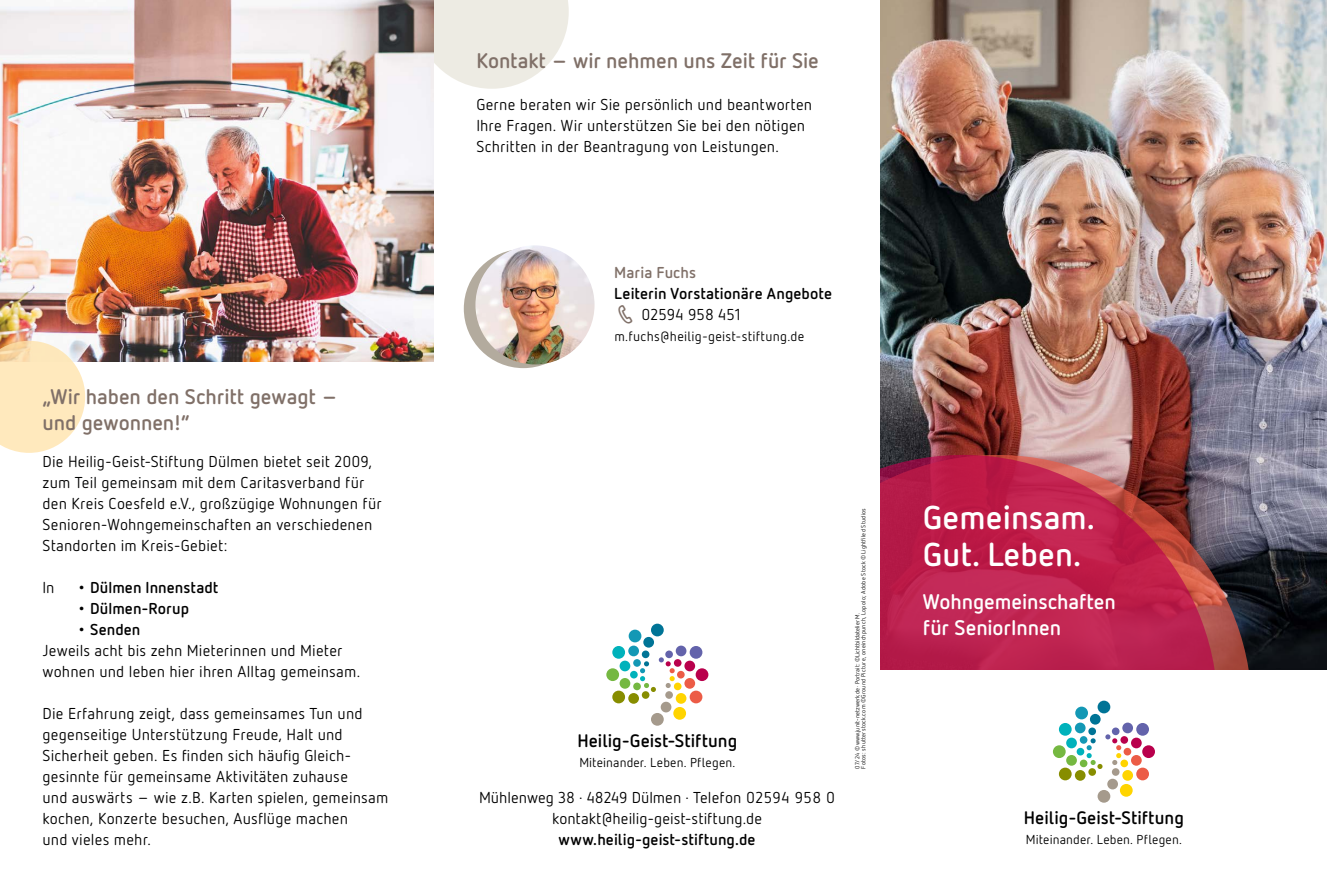
<style>
.page{position:relative;width:1327px;height:893px;background:#fff}
.page>*{position:absolute;margin:0;border:0;box-sizing:border-box;transform-origin:0 0}
.t1{font:700 33px/36.8px "Netto";color:#fff}
.t2{font:700 21px/26.2px "Netto";letter-spacing:-.005em;color:#807068}
.t3{font:700 21px/26.2px "Netto";letter-spacing:-.005em;color:#fff}
.t4{font:700 18px "Netto";color:#000}
.t5{font:15.75px/21px "Netto";letter-spacing:.01em;color:#000}
.t6{font:700 15.75px "Netto";letter-spacing:.005em;color:#000}
.t7{font:700 15.75px "Netto";letter-spacing:.005em;color:#807068}
.t8{font:13.5px "Netto";letter-spacing:.02em;color:#000}
.t9{font:12.9px "Netto";letter-spacing:.01em;color:#000}
.t10{font:6px/6px "Netto";letter-spacing:.03em;color:#000}
</style>
<div class="page">
<svg style="left:434px;top:0;width:135px;height:89px;background:#efede7"></svg>
<img style="left:0;top:0;width:434px;height:362px">
<svg style="left:0;top:341px;width:85px;height:112px;background:#fce8c2"></svg>
<img style="left:880px;top:0;width:447px;height:670px">
<div style="left:1079px;top:760px;width:8px;height:7px;background:#75b841;border-radius:50%"></div>
<div style="left:1066px;top:755px;width:11px;height:11px;background:#75b841;border-radius:50%"></div>
<div style="left:1053px;top:745px;width:12px;height:13px;background:#75b841;border-radius:50%"></div>
<div style="left:1088px;top:768px;width:8px;height:8px;background:#878d00;border-radius:50%"></div>
<div style="left:1075px;top:770px;width:10px;height:11px;background:#878d00;border-radius:50%"></div>
<div style="left:1059px;top:768px;width:12px;height:12px;background:#878d00;border-radius:50%"></div>
<div style="left:1112px;top:768px;width:7px;height:8px;background:#a59a8c;border-radius:50%"></div>
<div style="left:1107px;top:779px;width:11px;height:10px;background:#a59a8c;border-radius:50%"></div>
<div style="left:1097px;top:790px;width:13px;height:13px;background:#a59a8c;border-radius:50%"></div>
<div style="left:1120px;top:760px;width:8px;height:7px;background:#ffd400;border-radius:50%"></div>
<div style="left:1122px;top:770px;width:11px;height:11px;background:#ffd400;border-radius:50%"></div>
<div style="left:1120px;top:784px;width:12px;height:13px;background:#ffd400;border-radius:50%"></div>
<div style="left:1123px;top:748px;width:8px;height:7px;background:#ec5c46;border-radius:50%"></div>
<div style="left:1131px;top:755px;width:10px;height:11px;background:#ec5c46;border-radius:50%"></div>
<div style="left:1136px;top:768px;width:13px;height:12px;background:#ec5c46;border-radius:50%"></div>
<div style="left:1120px;top:736px;width:8px;height:8px;background:#b9004c;border-radius:50%"></div>
<div style="left:1131px;top:738px;width:10px;height:10px;background:#b9004c;border-radius:50%"></div>
<div style="left:1142px;top:745px;width:13px;height:13px;background:#b9004c;border-radius:50%"></div>
<div style="left:1112px;top:727px;width:7px;height:8px;background:#6363ab;border-radius:50%"></div>
<div style="left:1122px;top:723px;width:11px;height:10px;background:#6363ab;border-radius:50%"></div>
<div style="left:1136px;top:723px;width:13px;height:13px;background:#6363ab;border-radius:50%"></div>
<div style="left:1088px;top:727px;width:8px;height:8px;background:#007496;border-radius:50%"></div>
<div style="left:1090px;top:714px;width:10px;height:11px;background:#007496;border-radius:50%"></div>
<div style="left:1097px;top:701px;width:13px;height:12px;background:#007496;border-radius:50%"></div>
<div style="left:1079px;top:736px;width:8px;height:8px;background:#1398b5;border-radius:50%"></div>
<div style="left:1075px;top:723px;width:10px;height:10px;background:#1398b5;border-radius:50%"></div>
<div style="left:1075px;top:707px;width:13px;height:12px;background:#1398b5;border-radius:50%"></div>
<svg style="left:1086px;top:734px;width:35px;height:35px"></svg>
<div style="left:1076px;top:748px;width:8px;height:7px;background:#00b2bb;border-radius:50%"></div>
<div style="left:1066px;top:738px;width:11px;height:10px;background:#00b2bb;border-radius:50%"></div>
<div style="left:1059px;top:723px;width:12px;height:13px;background:#00b2bb;border-radius:50%"></div>
<div style="left:633px;top:683px;width:8px;height:7px;background:#75b841;border-radius:50%"></div>
<div style="left:619px;top:678px;width:11px;height:11px;background:#75b841;border-radius:50%"></div>
<div style="left:606px;top:668px;width:13px;height:13px;background:#75b841;border-radius:50%"></div>
<div style="left:642px;top:691px;width:7px;height:8px;background:#878d00;border-radius:50%"></div>
<div style="left:628px;top:693px;width:11px;height:11px;background:#878d00;border-radius:50%"></div>
<div style="left:612px;top:691px;width:13px;height:12px;background:#878d00;border-radius:50%"></div>
<div style="left:665px;top:691px;width:8px;height:8px;background:#a59a8c;border-radius:50%"></div>
<div style="left:661px;top:702px;width:10px;height:10px;background:#a59a8c;border-radius:50%"></div>
<div style="left:651px;top:713px;width:13px;height:13px;background:#a59a8c;border-radius:50%"></div>
<div style="left:674px;top:683px;width:7px;height:7px;background:#ffd400;border-radius:50%"></div>
<div style="left:676px;top:693px;width:10px;height:11px;background:#ffd400;border-radius:50%"></div>
<div style="left:673px;top:707px;width:13px;height:13px;background:#ffd400;border-radius:50%"></div>
<div style="left:677px;top:671px;width:7px;height:7px;background:#ec5c46;border-radius:50%"></div>
<div style="left:684px;top:678px;width:11px;height:11px;background:#ec5c46;border-radius:50%"></div>
<div style="left:689px;top:691px;width:13px;height:12px;background:#ec5c46;border-radius:50%"></div>
<div style="left:674px;top:659px;width:7px;height:8px;background:#b9004c;border-radius:50%"></div>
<div style="left:684px;top:661px;width:11px;height:10px;background:#b9004c;border-radius:50%"></div>
<div style="left:695px;top:668px;width:13px;height:13px;background:#b9004c;border-radius:50%"></div>
<div style="left:665px;top:650px;width:8px;height:8px;background:#6363ab;border-radius:50%"></div>
<div style="left:676px;top:646px;width:10px;height:10px;background:#6363ab;border-radius:50%"></div>
<div style="left:689px;top:646px;width:13px;height:13px;background:#6363ab;border-radius:50%"></div>
<div style="left:642px;top:650px;width:7px;height:8px;background:#007496;border-radius:50%"></div>
<div style="left:643px;top:637px;width:11px;height:11px;background:#007496;border-radius:50%"></div>
<div style="left:651px;top:624px;width:13px;height:12px;background:#007496;border-radius:50%"></div>
<div style="left:633px;top:659px;width:8px;height:8px;background:#1398b5;border-radius:50%"></div>
<div style="left:628px;top:646px;width:11px;height:10px;background:#1398b5;border-radius:50%"></div>
<div style="left:628px;top:630px;width:13px;height:12px;background:#1398b5;border-radius:50%"></div>
<svg style="left:640px;top:657px;width:35px;height:35px"></svg>
<div style="left:630px;top:671px;width:8px;height:7px;background:#00b2bb;border-radius:50%"></div>
<div style="left:619px;top:661px;width:11px;height:10px;background:#00b2bb;border-radius:50%"></div>
<div style="left:612px;top:646px;width:13px;height:13px;background:#00b2bb;border-radius:50%"></div>
<svg style="left:1254px;top:419px;width:34px;height:251px;background:#4e4f5c"></svg>
<svg style="left:880px;top:419px;width:374px;height:251px;background:#a83451"></svg>
<div style="left:464px;top:249px;width:119px;height:119px;background:#b3ab9e;border-radius:50%"></div>
<img style="left:475px;top:245px;width:119px;height:119px;border-radius:60px">
<h2 class="t2" style="left:43px;top:385px;width:297px">„Wir haben den Schritt gewagt – und gewonnen!“</h2>
<p class="t5" style="left:43px;top:452px;width:341px">Die Heilig-Geist-Stiftung Dülmen bietet seit 2009, zum Teil gemeinsam mit dem Caritasverband für den Kreis Coesfeld e.V., großzügige Wohnungen für Senioren-Wohngemeinschaften an verschiedenen Standorten im Kreis-Gebiet:</p>
<p class="t5" style="left:43px;top:578px;width:14px">In</p>
<p class="t6" style="left:77px;top:580px;width:143px">• Dülmen Innenstadt</p>
<p class="t6" style="left:77px;top:601px;width:114px">• Dülmen-Rorup</p>
<p class="t6" style="left:77px;top:622px;width:65px">• Senden</p>
<p class="t5" style="left:43px;top:641px;width:319px">Jeweils acht bis zehn Mieterinnen und Mieter wohnen und leben hier ihren Alltag gemeinsam.</p>
<p class="t5" style="left:43px;top:704px;width:347px">Die Erfahrung zeigt, dass gemeinsames Tun und gegenseitige Unterstützung Freude, Halt und Sicherheit geben. Es finden sich häufig Gleich&shy;gesinnte für gemeinsame Aktivitäten zuhause<br>und auswärts – wie z.B. Karten spielen, gemeinsam kochen, Konzerte besuchen, Ausflüge machen<br>und vieles mehr.</p>
<h2 class="t2" style="left:476px;top:49px;width:344px">Kontakt – wir nehmen uns Zeit für Sie</h2>
<p class="t5" style="left:476px;top:95px;width:337px">Gerne beraten wir Sie persönlich und beantworten<br>Ihre Fragen. Wir unterstützen Sie bei den nötigen<br>Schritten in der Beantragung von Leistungen.</p>
<p class="t7" style="left:614px;top:265px;width:83px">Maria Fuchs</p>
<p class="t6" style="left:614px;top:286px;width:219px">Leiterin Vorstationäre Angebote</p>
<p class="t5" style="left:641px;top:305px;width:101px">02594 958 451</p>
<p class="t8" style="left:614px;top:331px;width:192px">m.fuchs@heilig-geist-stiftung.de</p>
<p class="t4" style="left:577px;top:733px;width:161px">Heilig-Geist-Stiftung</p>
<p class="t9" style="left:579px;top:758px;width:158px">Miteinander. Leben. Pflegen.</p>
<p class="t5" style="left:479px;top:788px;width:358px;text-align:center">Mühlenweg 38 · 48249 Dülmen · Telefon 02594 958 0 kontakt@heilig-geist-stiftung.de</p>
<p class="t6" style="left:558px;top:832px;width:199px">www.heilig-geist-stiftung.de</p>
<p class="t10" style="left:855px;top:769px;width:262px;rotate:-90deg">07/24 © www.junit-netzwerk.de · Portrait: ©Lichtbildatelier M.<br>Fotos: shutterstock.com ©Ground Picture, oneinchpunch, Lopolo; Adobe Stock ©Lightfiled Studios</p>
<h1 class="t1" style="left:923px;top:502px;width:174px">Gemeinsam.<br>Gut. Leben.</h1>
<h2 class="t3" style="left:923px;top:590px;width:194px">Wohngemeinschaften für SeniorInnen</h2>
<p class="t4" style="left:1024px;top:810px;width:161px">Heilig-Geist-Stiftung</p>
<p class="t9" style="left:1026px;top:835px;width:158px">Miteinander. Leben. Pflegen.</p>
</div>
